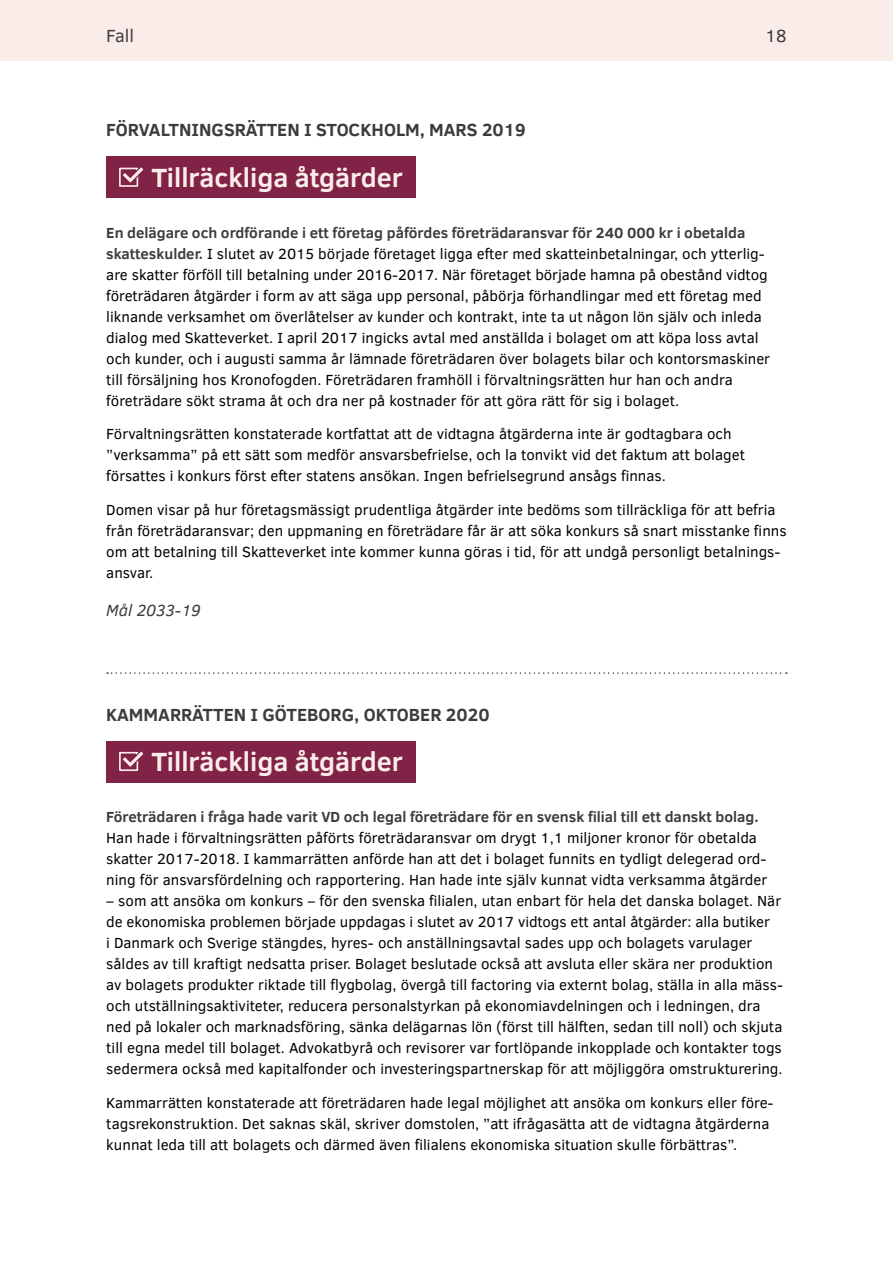
<style>
.page{position:relative;width:893px;height:1263px;background:#fff}
.page>*{position:absolute;margin:0;border:0;box-sizing:border-box;transform-origin:0 0}
.Rubrik_fall{font:700 27px "Clear Sans";color:#faede9}
.Överrubrik_fall{font:700 18px "Clear Sans";color:#3c3c3c}
.Överrubrik_fall_Stre{font:700 18px "Clear Sans";color:#3c3c3c}
.t1{font:18px "Clear Sans";color:#3c3c3c}
.Mål{font:italic 16.5px "Clear Sans";color:#3c3c3c}
.Brödtext{font:15px/21px "Clear Sans";color:#000}
.s1{font-weight:700;color:#3c3c3c}
</style>
<div class="page">
<div style="left:0;top:0;width:893px;height:61px;background:#faede9"></div>
<div style="left:106px;top:157px;width:310px;height:41px;background:#812247"></div>
<svg style="left:107px;top:672px;width:680px;height:2px"></svg>
<div style="left:106px;top:741px;width:310px;height:42px;background:#812247"></div>
<div style="left:119px;top:168px;width:19px;height:19px;border:2px solid #faede9"></div>
<svg style="left:120px;top:167px;width:24px;height:18px"></svg>
<div style="left:119px;top:752px;width:19px;height:19px;border:2px solid #faede9"></div>
<svg style="left:120px;top:751px;width:23px;height:18px"></svg>
<p class="t1" style="left:106px;top:24px;width:29px">Fall</p>
<p class="t1" style="left:765px;top:24px;width:23px">18</p>
<p class="Överrubrik_fall" style="left:106px;top:117px;width:421px">FÖRVALTNINGSRÄTTEN I STOCKHOLM, MARS 2019</p>
<p class="Rubrik_fall" style="left:152px;top:158px;width:253px">Tillräckliga åtgärder</p>
<p class="Brödtext" style="left:106px;top:222px;width:665px"><span class="s1">En delägare och ordförande i ett företag påfördes företrädaransvar för 240 000 kr i obetalda skatteskulder.</span> I slutet av 2015 började företaget ligga efter med skatteinbetalningar, och ytterlig&shy;are skatter förföll till betalning under 2016-2017. När företaget började hamna på obestånd vidtog företrädaren åtgärder i form av att säga upp personal, påbörja förhandlingar med ett företag med liknande verksamhet om överlåtelser av kunder och kontrakt, inte ta ut någon lön själv och inleda dialog med Skatteverket. I april 2017 ingicks avtal med anställda i bolaget om att köpa loss avtal och kunder, och i augusti samma år lämnade företrädaren över bolagets bilar och kontorsmaskiner till försäljning hos Kronofogden. Företrädaren framhöll i förvaltningsrätten hur han och andra företrädare sökt strama åt och dra ner på kostnader för att göra rätt för sig i bolaget.</p>
<p class="Brödtext" style="left:106px;top:424px;width:640px">Förvaltningsrätten konstaterade kortfattat att de vidtagna åtgärderna inte är godtagbara och ”verksamma” på ett sätt som medför ansvarsbefrielse, och la tonvikt vid det faktum att bolaget -försattes i konkurs först efter statens ansökan. Ingen befrielsegrund ansågs finnas.</p>
<p class="Brödtext" style="left:106px;top:499px;width:682px">Domen visar på hur företagsmässigt prudentliga åtgärder inte bedöms som tillräckliga för att befria från företrädaransvar; den uppmaning en företrädare får är att söka konkurs så snart misstanke finns om att betalning till Skatteverket inte kommer kunna göras i tid, för att undgå personligt betalnings&shy;ansvar.</p>
<p class="Mål" style="left:106px;top:599px;width:96px">Mål 2033-19</p>
<p class="Överrubrik_fall_Stre" style="left:106px;top:701px;width:385px">KAMMARRÄTTEN I GÖTEBORG, OKTOBER 2020</p>
<p class="Rubrik_fall" style="left:152px;top:742px;width:253px">Tillräckliga åtgärder</p>
<p class="Brödtext" style="left:106px;top:806px;width:662px"><span class="s1">Företrädaren i fråga hade varit VD och legal företrädare för en svensk filial till ett danskt bolag.<br></span>Han hade i förvaltningsrätten påförts företrädaransvar om drygt 1,1 miljoner kronor för obetalda skatter 2017-2018. I kammarrätten anförde han att det i bolaget funnits en tydligt delegerad ord&shy;ning för ansvarsfördelning och rapportering. Han hade inte själv kunnat vidta verksamma åtgärder</p>
<p class="Brödtext" style="left:106px;top:890px;width:678px">– som att ansöka om konkurs – för den svenska filialen, utan enbart för hela det danska bolaget. När de ekonomiska problemen började uppdagas i slutet av 2017 vidtogs ett antal åtgärder: alla butiker<br>i Danmark och Sverige stängdes, hyres- och anställningsavtal sades upp och bolagets varulager såldes av till kraftigt nedsatta priser. Bolaget beslutade också att avsluta eller skära ner produktion av bolagets produkter riktade till flygbolag, övergå till factoring via externt bolag, ställa in alla mäss&shy;och utställningsaktiviteter, reducera personalstyrkan på ekonomiavdelningen och i ledningen, dra ned på lokaler och marknadsföring, sänka delägarnas lön (först till hälften, sedan till noll) och skjuta till egna medel till bolaget. Advokatbyrå och revisorer var fortlöpande inkopplade och kontakter togs sedermera också med kapitalfonder och investeringspartnerskap för att möjliggöra omstrukturering.</p>
<p class="Brödtext" style="left:106px;top:1092px;width:669px">Kammarrätten konstaterade att företrädaren hade legal möjlighet att ansöka om konkurs eller före&shy;tagsrekonstruktion. Det saknas skäl, skriver domstolen, ”att ifrågasätta att de vidtagna åtgärderna kunnat leda till att bolagets och därmed även filialens ekonomiska situation skulle förbättras”.</p>
</div>
